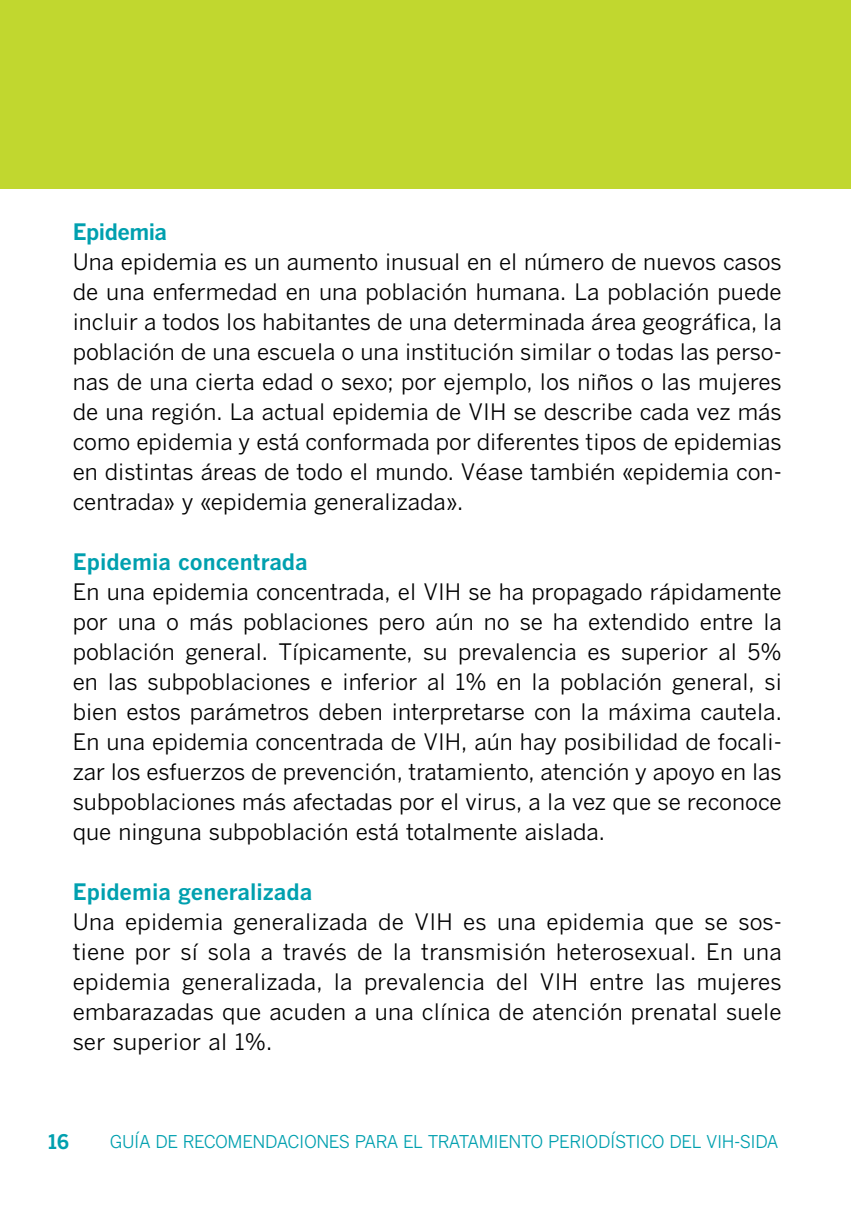
<style>
.page{position:relative;width:851px;height:1205px;background:#fff}
.page>*{position:absolute;margin:0;border:0;box-sizing:border-box;transform-origin:0 0}
.t1{font:22.5px/30px "Benton Gothic";color:#000;text-align:justify}
.t2{font:700 22.5px "Benton Gothic";color:#00a0af}
.t3{font:700 22.5px "Benton Gothic";letter-spacing:-.025em;color:#00a0af}
.t4{font:700 20px "Benton Gothic";color:#00a0af}
.t5{font:17.5px "Benton Gothic";letter-spacing:.005em;color:#00a0af}
</style>
<div class="page">
<div style="left:0;top:0;width:850px;height:189px;background:#c1d72f"></div>
<p class="t3" style="left:73px;top:218px;width:96px">Epidemia</p>
<p class="t1" style="left:73px;top:246px;width:710px">Una epidemia es un aumento inusual en el número de nuevos casos de una enfermedad en una población humana. La población puede incluir a todos los habitantes de una determinada área geográfica, la población de una escuela o una institución similar o todas las perso&shy;nas de una cierta edad o sexo; por ejemplo, los niños o las mujeres de una región. La actual epidemia de VIH se describe cada vez más como epidemia y está conformada por diferentes tipos de epidemias en distintas áreas de todo el mundo. Véase también «epidemia con&shy;centrada» y «epidemia generalizada».</p>
<p class="t2" style="left:73px;top:548px;width:237px">Epidemia concentrada</p>
<p class="t1" style="left:73px;top:576px;width:710px">En una epidemia concentrada, el VIH se ha propagado rápidamente por una o más poblaciones pero aún no se ha extendido entre la población general. Típicamente, su prevalencia es superior al 5% en las subpoblaciones e inferior al 1% en la población general, si bien estos parámetros deben interpretarse con la máxima cautela.<br>En una epidemia concentrada de VIH, aún hay posibilidad de focali&shy;zar los esfuerzos de prevención, tratamiento, atención y apoyo en las subpoblaciones más afectadas por el virus, a la vez que se reconoce que ninguna subpoblación está totalmente aislada.</p>
<p class="t2" style="left:73px;top:878px;width:241px">Epidemia generalizada</p>
<p class="t1" style="left:73px;top:906px;width:710px">Una epidemia generalizada de VIH es una epidemia que se sos&shy;tiene por sí sola a través de la transmisión heterosexual. En una epidemia generalizada, la prevalencia del VIH entre las mujeres embarazadas que acuden a una clínica de atención prenatal suele ser superior al 1%.</p>
<p class="t4" style="left:48px;top:1129px;width:23px">16</p>
<p class="t5" style="left:110px;top:1130px;width:85px">Guía de reco</p>
<p class="t5" style="left:227px;top:1130px;width:27px">mendaciones</p>
<p class="t5" style="left:355px;top:1130px;width:22px">para</p>
<p class="t5" style="left:403px;top:1130px;width:167px">el tratamiento period</p>
<p class="t5" style="left:610px;top:1130px;width:36px">ístico</p>
<p class="t5" style="left:669px;top:1130px;width:81px">del VIH-sida</p>
</div>
